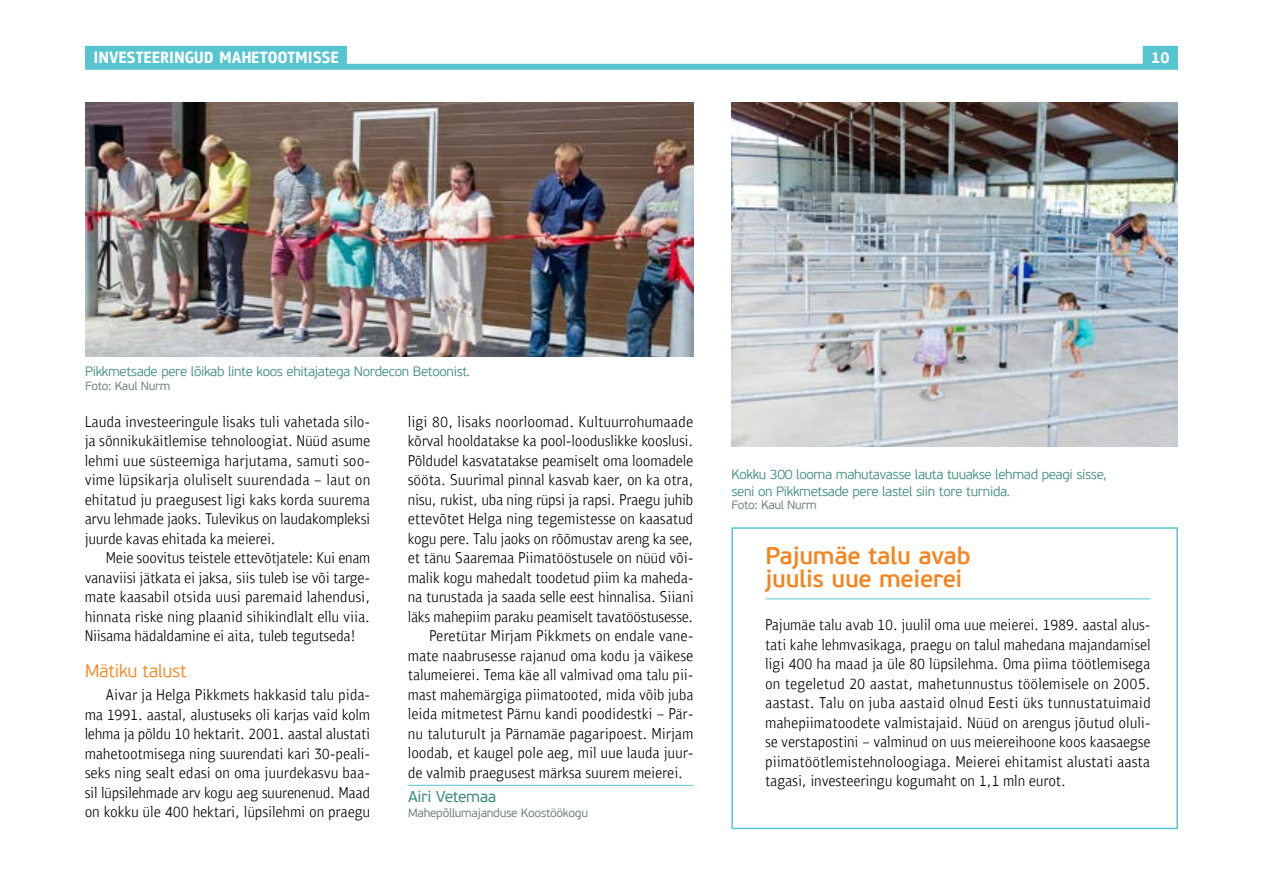
<style>
.page{position:relative;width:1263px;height:893px;background:#fff}
.page>*{position:absolute;margin:0;border:0;box-sizing:border-box;transform-origin:0 0}
.t1{font:600 24px/22.5px "PF Beau Sans Pro";letter-spacing:-.015em;color:#f5841f}
.t2{font:300 18px "PF Beau Sans Pro";letter-spacing:-.015em;color:#f5841f}
.t3{font:300 15.75px "PF Bulletin Sans Pro";color:#000}
.t4{font:15.75px "PF Beau Sans Pro";letter-spacing:-.025em;color:#408f7e}
.t5{font:300 13.5px/16.5px "PF Beau Sans Pro";letter-spacing:-.025em;color:#408f7e}
.t6{font:12px "PF Beau Sans Pro";letter-spacing:-.025em;color:#76897f}
</style>
<div class="page">
<div style="left:85px;top:64px;width:1093px;height:6px;background:#56c5d0"></div>
<div style="left:85px;top:46px;width:262px;height:22px;background:#56c5d0"></div>
<div style="left:1143px;top:46px;width:35px;height:22px;background:#56c5d0"></div>
<hr style="left:408px;top:785px;width:285px;height:1px;background:#56c5d0">
<hr style="left:765px;top:598px;width:385px;height:1px;background:#56c5d0">
<img style="left:85px;top:103px;width:608px;height:253px">
<img style="left:731px;top:103px;width:447px;height:343px">
<div style="left:731px;top:527px;width:447px;height:302px;border:2px solid #56c5d0"></div>
<p class="t5" style="left:85px;top:363px;width:387px">Pikkmetsade pere lõikab linte koos ehitajatega Nordecon Betoonist.</p>
<p class="t6" style="left:85px;top:379px;width:87px">Foto: Kaul Nurm</p>
<p class="t3" style="left:99px;top:412px;width:64px">◆ ■❖ ▲▼</p>
<p class="t3" style="left:185px;top:412px;width:107px">■ ◆● ●▲ ▲ ▼◆● ❖</p>
<p class="t3" style="left:313px;top:412px;width:53px">▼ ▲●□</p>
<p class="t3" style="left:100px;top:432px;width:74px">▲■■ ◆ ▼●</p>
<p class="t3" style="left:195px;top:432px;width:159px">▲ ▼ ■□●□□ ▼ ✓✓ ▲◆</p>
<p class="t3" style="left:85px;top:451px;width:91px">● ◆◆ ▲✓▲▼</p>
<p class="t3" style="left:297px;top:451px;width:68px">▲ ◆▼ ▲□□</p>
<p class="t3" style="left:85px;top:471px;width:60px">❖ ●✓ ▲</p>
<p class="t3" style="left:184px;top:471px;width:97px">□●◆● ▲ ●▼ ▲◆◆ ■</p>
<p class="t3" style="left:327px;top:471px;width:45px">● ◆▼ □■</p>
<p class="t3" style="left:104px;top:490px;width:49px">▼ ▼◆ ◆</p>
<p class="t3" style="left:191px;top:490px;width:40px">◆▲ ▲▼ ●</p>
<p class="t3" style="left:318px;top:490px;width:22px">▲◆◆</p>
<p class="t3" style="left:97px;top:510px;width:22px">❖◆ ●</p>
<p class="t3" style="left:178px;top:510px;width:121px">□▲ ◆●❖ ◆▲ □■ ●◆</p>
<p class="t3" style="left:319px;top:510px;width:49px">□●▲</p>
<p class="t3" style="left:137px;top:549px;width:166px">▲□□❖▼◆▲ ▼ ▲▼ ● ▼▼ ❖ ▼ ▼ ●</p>
<p class="t3" style="left:85px;top:568px;width:90px">❖■❖▲ ▼ ▼</p>
<p class="t3" style="left:216px;top:568px;width:60px">▲ ▲ ▲ ▼◆●</p>
<p class="t3" style="left:296px;top:568px;width:44px">▲ ❖ ▼</p>
<p class="t3" style="left:104px;top:588px;width:90px">▼ ▲ ● □▼▲</p>
<p class="t3" style="left:216px;top:588px;width:22px">◆◆▲</p>
<p class="t3" style="left:307px;top:588px;width:56px">● ■◆▲</p>
<p class="t3" style="left:97px;top:607px;width:28px">■■ ▼</p>
<p class="t3" style="left:144px;top:607px;width:43px">▲ ■ ■</p>
<p class="t3" style="left:206px;top:607px;width:48px">● ■ ▲</p>
<p class="t3" style="left:279px;top:607px;width:72px">■ ● ●▼ ●●◆ ❖</p>
<p class="t3" style="left:239px;top:627px;width:92px">▼ ▼◆● ▼ ◆▼▲</p>
<p class="t2" style="left:85px;top:660px;width:103px">Mätiku talust</p>
<p class="t3" style="left:118px;top:686px;width:59px">❖ ★ ●</p>
<p class="t3" style="left:289px;top:686px;width:46px">▲ ▼ ●◆</p>
<p class="t3" style="left:161px;top:705px;width:106px">▲▼ ● ●◆▲▼◆▲ ▲ □●</p>
<p class="t3" style="left:85px;top:725px;width:4px">●</p>
<p class="t3" style="left:302px;top:725px;width:66px">▲▼ ● ●◆▲▼ ▼</p>
<p class="t3" style="left:118px;top:744px;width:47px">▼□□▼ ▲</p>
<p class="t3" style="left:190px;top:744px;width:91px">■■ ▲◆◆ ■ ▼</p>
<p class="t3" style="left:85px;top:764px;width:91px">▲ ▲ ■■ ▲ ●▼</p>
<p class="t3" style="left:201px;top:764px;width:42px">▲ □■ □</p>
<p class="t3" style="left:318px;top:764px;width:21px">▲❖◆</p>
<p class="t3" style="left:85px;top:783px;width:48px">▲● ●✓ ▲●</p>
<p class="t3" style="left:194px;top:783px;width:40px">❖ □ ◆</p>
<p class="t3" style="left:262px;top:783px;width:62px">▲◆◆ ■ ■◆</p>
<p class="t3" style="left:85px;top:803px;width:89px">□■ □ ◆ ✓● ✔</p>
<p class="t3" style="left:214px;top:803px;width:62px">▼ ●✓ ▲●</p>
<p class="t3" style="left:408px;top:412px;width:4px">●</p>
<p class="t3" style="left:458px;top:412px;width:86px">● ▲ ▲ ■□□ ●□□</p>
<p class="t3" style="left:587px;top:412px;width:66px">◆●▼◆◆ □ ◆</p>
<p class="t3" style="left:427px;top:432px;width:87px">❖● □□● ▼ ▲</p>
<p class="t3" style="left:548px;top:432px;width:67px">□□● ●□□ ◆▲●</p>
<p class="t3" style="left:648px;top:432px;width:38px">□□▲●◆▲</p>
<p class="t3" style="left:423px;top:451px;width:110px">●◆ ● ▲❖▼▼ ▲</p>
<p class="t3" style="left:578px;top:451px;width:33px">▲ ●▼ □</p>
<p class="t3" style="left:632px;top:451px;width:19px">●□□</p>
<p class="t3" style="left:683px;top:451px;width:4px">●</p>
<p class="t3" style="left:501px;top:471px;width:75px">● ■■ ● ▲❖</p>
<p class="t3" style="left:408px;top:490px;width:154px">■▲◆ ◆ ▲▼ ◆ ■■ ✓ ▲</p>
<p class="t3" style="left:415px;top:510px;width:128px">▼▼❖▼▼ ★● ■■ ▼</p>
<p class="t3" style="left:580px;top:510px;width:57px">▲▼ ▲▲ □■</p>
<p class="t3" style="left:660px;top:510px;width:27px">▲ ▼◆</p>
<p class="t3" style="left:487px;top:529px;width:63px">●◆ □ ▲ □■</p>
<p class="t3" style="left:582px;top:529px;width:32px">◆▲▼ ❖</p>
<p class="t3" style="left:415px;top:549px;width:37px">▼ ▼ ■◆</p>
<p class="t3" style="left:552px;top:549px;width:126px">▼ ▲▼◆▲ ● □■ ■✓✓ ❖</p>
<p class="t3" style="left:426px;top:568px;width:48px">● □ ◆</p>
<p class="t3" style="left:523px;top:568px;width:60px">●▼ ▼□□ ▼◆</p>
<p class="t3" style="left:408px;top:588px;width:55px">■ ▼◆ ◆▲▼</p>
<p class="t3" style="left:502px;top:588px;width:58px">▲ ▲ ●●</p>
<p class="t3" style="left:584px;top:588px;width:61px">▲▼ ■■ ●▲</p>
<p class="t3" style="left:683px;top:588px;width:8px">■</p>
<p class="t3" style="left:573px;top:607px;width:111px">▲ ●▼ ▼ ❖ ▼ ▲▼◆▲ ▲▲</p>
<p class="t3" style="left:456px;top:627px;width:19px">▼✓▼</p>
<p class="t3" style="left:580px;top:627px;width:101px">▼▲ □■ ■ ● ❖ ■</p>
<p class="t3" style="left:477px;top:646px;width:33px">◆▲ ▲▲</p>
<p class="t3" style="left:544px;top:646px;width:35px">■◆ □</p>
<p class="t3" style="left:607px;top:646px;width:50px">□ ◆ ❖</p>
<p class="t3" style="left:408px;top:666px;width:24px">▼ ●◆</p>
<p class="t3" style="left:550px;top:666px;width:76px">●● ❖● ❖ □</p>
<p class="t3" style="left:646px;top:666px;width:24px">▼ ●◆</p>
<p class="t3" style="left:559px;top:685px;width:26px">▼□□▼</p>
<p class="t3" style="left:408px;top:705px;width:4px">●</p>
<p class="t3" style="left:457px;top:705px;width:48px">▼ ▼▲▼</p>
<p class="t3" style="left:526px;top:705px;width:41px">■◆ ■</p>
<p class="t3" style="left:408px;top:724px;width:79px">■◆ ▼ ●◆▼◆ ◆●▼</p>
<p class="t3" style="left:525px;top:724px;width:8px">■</p>
<p class="t3" style="left:617px;top:724px;width:27px">□ ▲▼</p>
<p class="t3" style="left:408px;top:744px;width:20px">●□□</p>
<p class="t3" style="left:465px;top:744px;width:72px">▼ ◆ ● □●</p>
<p class="t3" style="left:593px;top:744px;width:53px">● ◆◆ ● ◆</p>
<p class="t3" style="left:504px;top:763px;width:32px">◆▲ ▲▼</p>
<p class="t3" style="left:569px;top:763px;width:38px">▲ ▲◆◆</p>
<p class="t4" style="left:408px;top:787px;width:90px">Airi Vetemaa</p>
<p class="t6" style="left:408px;top:806px;width:181px">Mahepõllumajanduse Koostöökogu</p>
<p class="t5" style="left:731px;top:466px;width:377px">Kokku 300 looma mahutavasse lauta tuuakse lehmad peagi sisse, seni on Pikkmetsade pere lastel siin tore turnida.</p>
<p class="t6" style="left:731px;top:498px;width:87px">Foto: Kaul Nurm</p>
<h1 class="t1" style="left:765px;top:545px;width:207px">Pajumäe talu avab juulis uue meierei</h1>
<p class="t3" style="left:783px;top:616px;width:78px">◆ ▼ ●◆ ❖</p>
<p class="t3" style="left:905px;top:616px;width:38px">◆◆● ● □</p>
<p class="t3" style="left:1097px;top:616px;width:49px">▲▼ ● ●◆▲</p>
<p class="t3" style="left:822px;top:635px;width:49px">● ❖▲</p>
<p class="t3" style="left:945px;top:635px;width:57px">◆ □■ ▼ ●◆●</p>
<p class="t3" style="left:1051px;top:635px;width:8px">■</p>
<p class="t3" style="left:1098px;top:635px;width:54px">■ ▲●</p>
<p class="t3" style="left:930px;top:655px;width:33px">●✓ ▲●</p>
<p class="t3" style="left:1071px;top:655px;width:30px">▼ ▼●</p>
<p class="t3" style="left:765px;top:674px;width:26px">□■ ▼</p>
<p class="t3" style="left:813px;top:674px;width:25px">● ▼◆</p>
<p class="t3" style="left:885px;top:674px;width:25px">▲▼ ▼</p>
<p class="t3" style="left:952px;top:674px;width:91px">▼◆■■◆▲▼◆▲ ▼ ●</p>
<p class="t3" style="left:1065px;top:674px;width:45px">▲ ● □■</p>
<p class="t3" style="left:780px;top:694px;width:31px">▲▼ ▲▼</p>
<p class="t3" style="left:833px;top:694px;width:48px">●◆ □■ ◆</p>
<p class="t3" style="left:949px;top:694px;width:28px">□●■◆</p>
<p class="t3" style="left:1003px;top:694px;width:114px">▲▼ ✓ ▲ ▼◆■■◆▲▼ ▼◆</p>
<p class="t3" style="left:833px;top:713px;width:97px">▼□□ ▼ ❖ ● ▲▼</p>
<p class="t3" style="left:976px;top:713px;width:43px">✓✓ □■</p>
<p class="t3" style="left:1042px;top:713px;width:100px">■ ◆▲ ◆▼◆ □●◆●</p>
<p class="t3" style="left:765px;top:733px;width:207px">▲ ❖ ▲▼ □▲▼ ■ ❖ ● ■◆ □■ ◆◆▲</p>
<p class="t3" style="left:1027px;top:733px;width:61px">□□■ □□▲</p>
<p class="t3" style="left:800px;top:752px;width:30px">▼ ▼●</p>
<p class="t3" style="left:852px;top:752px;width:61px">▲▼ ■□●□□</p>
<p class="t3" style="left:1024px;top:752px;width:86px">▼ ▲▼ ●◆▲▼ ▼</p>
<p class="t3" style="left:765px;top:772px;width:82px">▼ ▲ ■❖ ▲▼</p>
<p class="t3" style="left:870px;top:772px;width:57px">■◆ □◆</p>
<p class="t3" style="left:951px;top:772px;width:25px">▼ □■</p>
<p class="t3" style="left:1014px;top:772px;width:48px">●■ ◆ □▼</p>
</div>
